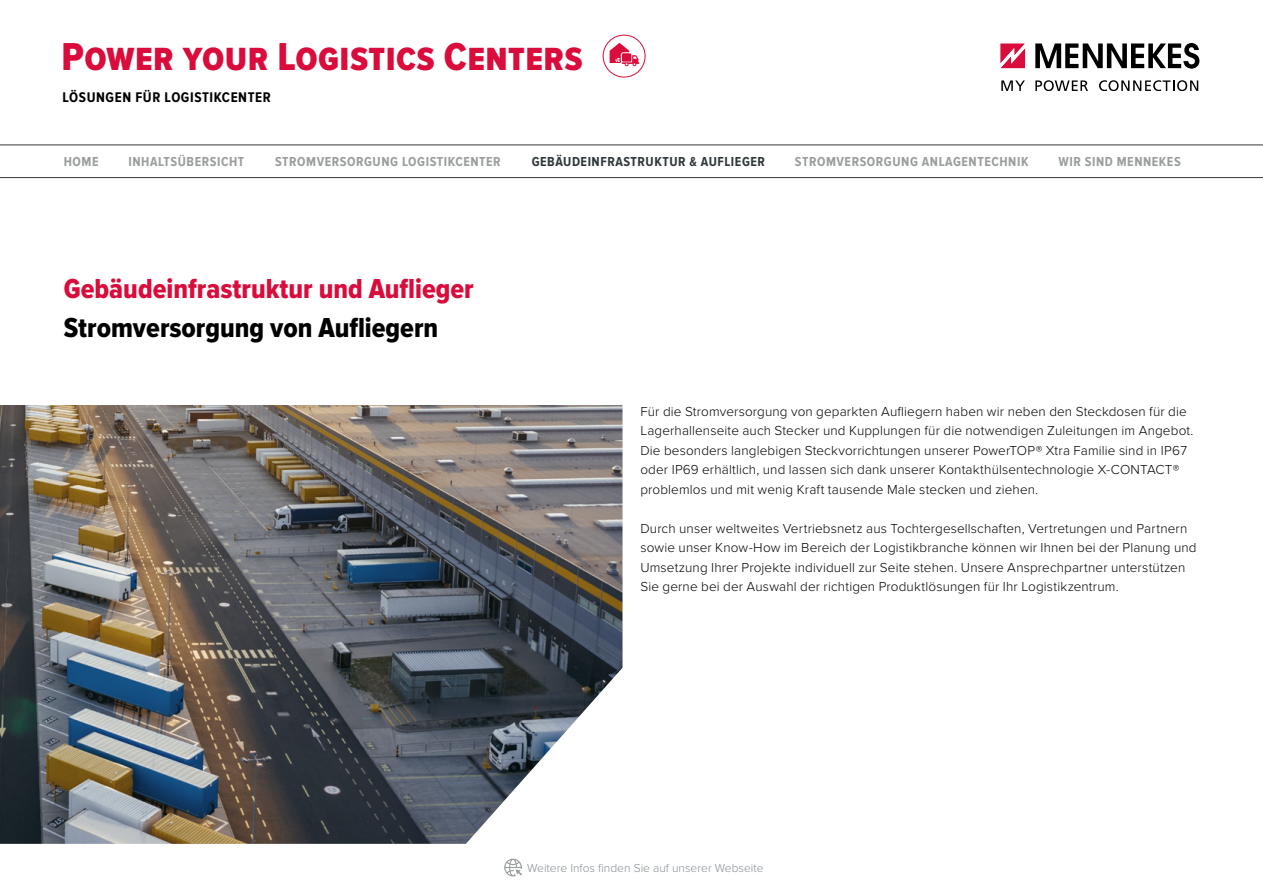
<style>
.page{position:relative;width:1263px;height:893px;background:#fff}
.page>*{position:absolute;margin:0;border:0;box-sizing:border-box;transform-origin:0 0}
.t1{font:40.35px "Proxima Nova Cond Extrabld";letter-spacing:.01em;color:#d90c3b}
.t2{font:28.5px "Proxima Nova Cond Extrabld";color:#d90c3b}
.t3{font:28.5px "Proxima Nova Cond Extrabld";color:#000}
.t4{font:700 14.55px "Proxima Nova Cond";letter-spacing:.04em;color:#000}
.t5{font:300 13.5px/19.5px "Proxima Nova";letter-spacing:.01em;color:#000}
.t6{font:700 13.5px "Proxima Nova Cond";letter-spacing:.04em;color:#9a9d9e}
.t7{font:700 13.5px "Proxima Nova Cond";letter-spacing:.04em;color:#30383b}
.t8{font:300 12px "Proxima Nova";color:#868f93}
</style>
<div class="page">
<svg style="left:0;top:145px;width:1263px;height:33px"></svg>
<svg style="left:1001px;top:80px;width:24px;height:11px"></svg>
<svg style="left:1035px;top:80px;width:53px;height:11px"></svg>
<svg style="left:1099px;top:80px;width:99px;height:11px"></svg>
<svg style="left:1035px;top:43px;width:164px;height:26px"></svg>
<svg style="left:1000px;top:43px;width:25px;height:25px"></svg>
<svg style="left:504px;top:859px;width:18px;height:17px"></svg>
<svg style="left:603px;top:35px;width:42px;height:42px"></svg>
<div style="left:603px;top:35px;width:42px;height:42px;border:1px solid #d90c3b;border-radius:50%"></div>
<svg style="left:610px;top:43px;width:30px;height:25px"></svg>
<div style="left:622px;top:53px;width:9px;height:9px;background:#d90c3b"></div>
<img style="left:0;top:405px;width:622px;height:439px">
<h1 class="t1" style="left:62px;top:34px;width:522px">Power your Logistics Centers</h1>
<p class="t4" style="left:63px;top:89px;width:210px">LÖSUNGEN FÜR LOGISTIKCENTER</p>
<p class="t6" style="left:64px;top:154px;width:36px">HOME</p>
<p class="t7" style="left:532px;top:154px;width:235px">GEBÄUDEINFRASTRUKTUR &amp; AUFLIEGER</p>
<p class="t6" style="left:128px;top:154px;width:117px">INHALTSÜBERSICHT</p>
<p class="t6" style="left:275px;top:154px;width:227px">STROMVERSORGUNG LOGISTIKCENTER</p>
<p class="t6" style="left:795px;top:154px;width:235px">STROMVERSORGUNG ANLAGENTECHNIK</p>
<p class="t6" style="left:1058px;top:154px;width:124px">WIR SIND MENNEKES</p>
<h2 class="t2" style="left:64px;top:272px;width:411px">Gebäudeinfrastruktur und Auflieger</h2>
<h2 class="t3" style="left:64px;top:311px;width:376px">Stromversorgung von Aufliegern</h2>
<p class="t5" style="left:640px;top:402px;width:555px">Für die Stromversorgung von geparkten Aufliegern haben wir neben den Steckdosen für die Lagerhallenseite auch Stecker und Kupplungen für die notwendigen Zuleitungen im Angebot.<br>Die besonders langlebigen Steckvorrichtungen unserer PowerTOP® Xtra Familie sind in IP67 oder IP69 erhältlich, und lassen sich dank unserer Kontakthülsentechnologie X-CONTACT® problemlos und mit wenig Kraft tausende Male stecken und ziehen.</p>
<p class="t5" style="left:640px;top:519px;width:558px">Durch unser weltweites Vertriebsnetz aus Tochtergesellschaften, Vertretungen und Partnern sowie unser Know-How im Bereich der Logistikbranche können wir Ihnen bei der Planung und Umsetzung Ihrer Projekte individuell zur Seite stehen. Unsere Ansprechpartner unterstützen Sie gerne bei der Auswahl der richtigen Produktlösungen für Ihr Logistikzentrum.</p>
<p class="t8" style="left:527px;top:861px;width:238px">Weitere Infos finden Sie auf unserer Webseite</p>
</div>
